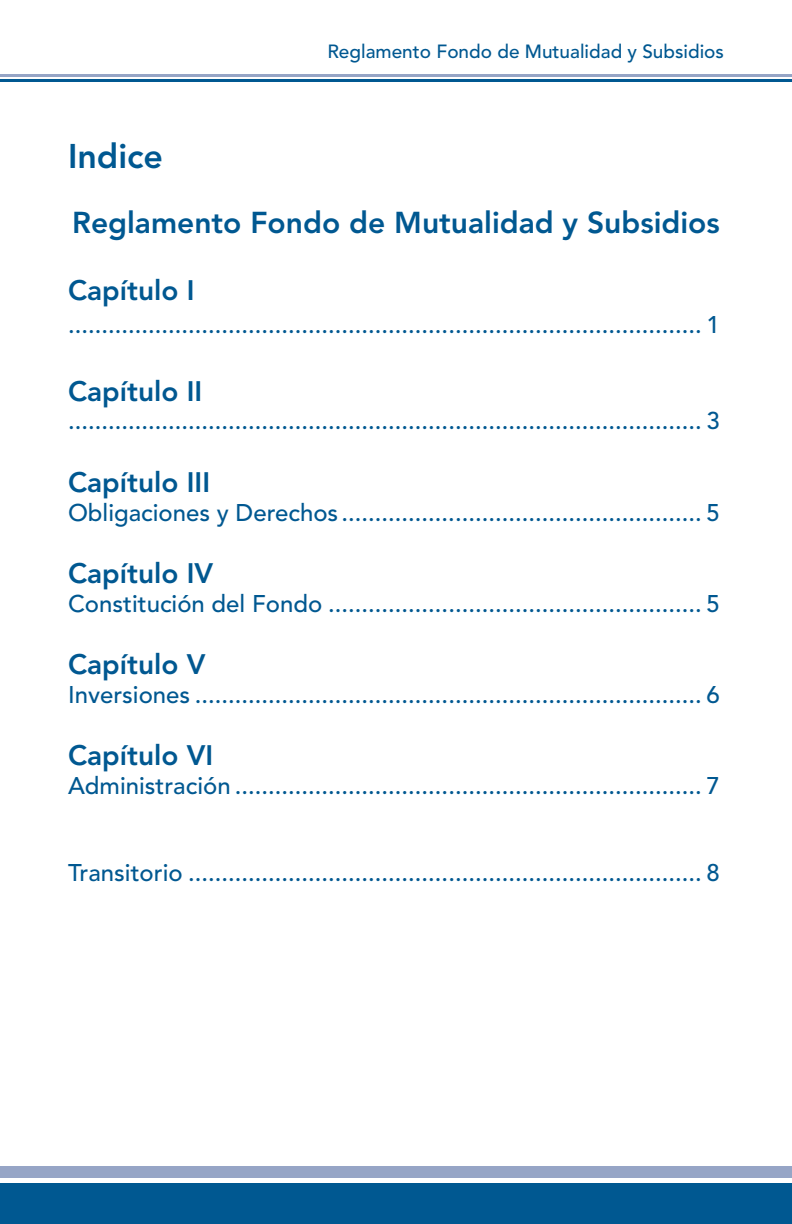
<style>
.page{position:relative;width:792px;height:1224px;background:#fff}
.page>*{position:absolute;margin:0;border:0;box-sizing:border-box;transform-origin:0 0}
.t1{font:800 34px "Avenir LT Std";color:#005891}
.t2{font:800 30px "Avenir LT Std";color:#005891}
.t3{font:800 28px "Avenir LT Std";color:#005891}
.t4{font:500 24px "Avenir LT Std";color:#005891}
.t5{font:500 19px "Avenir LT Std";color:#005891}
</style>
<div class="page">
<div style="left:0;top:1166px;width:792px;height:12px;background:#96a5c6"></div>
<div style="left:0;top:1183px;width:792px;height:41px;background:#005891"></div>
<hr style="left:0;top:79px;width:792px;height:3px;background:#005891">
<hr style="left:0;top:75px;width:792px;height:2px;background:#96a5c6">
<h1 class="t1" style="left:68px;top:136px;width:97px">Indice</h1>
<p class="t5" style="left:327px;top:41px;width:398px">Reglamento Fondo de Mutualidad y Subsidios</p>
<p class="t2" style="left:72px;top:204px;width:649px">Reglamento Fondo de Mutualidad y Subsidios</p>
<p class="t3" style="left:68px;top:274px;width:128px">Capítulo I</p>
<p class="t4" style="left:68px;top:311px;width:653px">............................................................................................... 1</p>
<p class="t3" style="left:68px;top:374px;width:136px">Capítulo II</p>
<p class="t4" style="left:68px;top:407px;width:653px">............................................................................................... 3</p>
<p class="t3" style="left:68px;top:466px;width:144px">Capítulo III</p>
<p class="t4" style="left:68px;top:498px;width:653px">Obligaciones y Derechos ...................................................... 5</p>
<p class="t3" style="left:68px;top:557px;width:147px">Capítulo IV</p>
<p class="t4" style="left:68px;top:590px;width:653px">Constitución del Fondo ........................................................ 5</p>
<p class="t3" style="left:68px;top:648px;width:139px">Capítulo V</p>
<p class="t4" style="left:68px;top:681px;width:653px">Inversiones ............................................................................ 6</p>
<p class="t3" style="left:68px;top:739px;width:147px">Capítulo VI</p>
<p class="t4" style="left:68px;top:772px;width:653px">Administración ...................................................................... 7</p>
<p class="t4" style="left:68px;top:858px;width:653px">Transitorio ............................................................................. 8</p>
</div>
